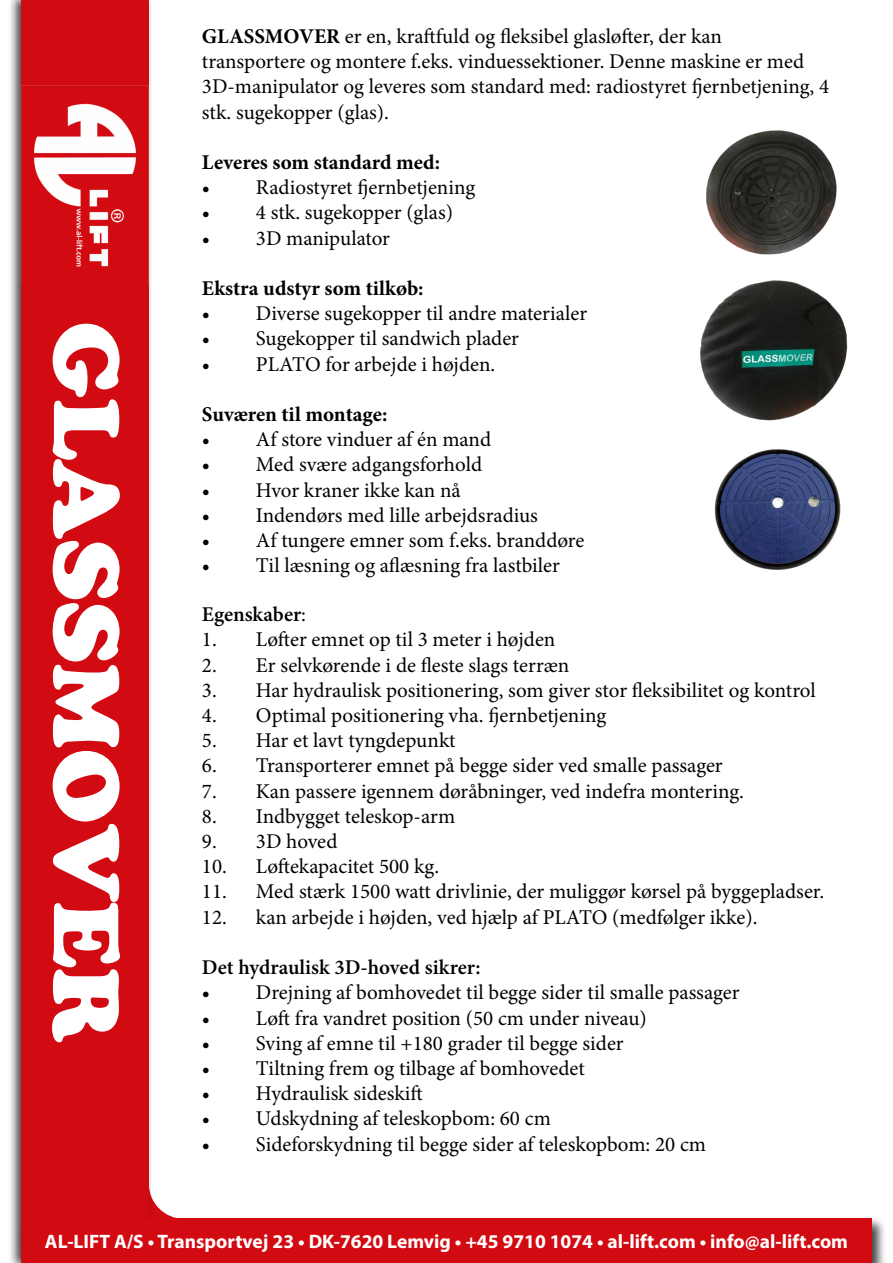
<style>
.page{position:relative;width:893px;height:1263px;background:#fff}
.page>*{position:absolute;margin:0;border:0;box-sizing:border-box;transform-origin:0 0}
.t1{font:91.8px "Cooper Black Std";color:#fff}
.t2{font:21px/25.2px "Minion Pro";color:#000}
.t3{font:700 21px "Minion Pro";color:#000}
.t4{font:600 21px "Minion Pro";letter-spacing:-.005em;color:#000}
.t5{font:700 19.5px "Myriad Pro";color:#fff}
.s1{font-weight:700}
.s2{font-weight:400}
</style>
<div class="page">
<div style="left:8px;top:0;width:146px;height:1263px;background:#000;opacity:.75"></div>
<div style="left:21px;top:0;width:128px;height:1263px;background:#d20a11"></div>
<img style="left:21px;top:85px;width:128px;height:200px">
<div style="left:18px;top:1215px;width:869px;height:48px;background:#000;opacity:.75"></div>
<div style="left:21px;top:1219px;width:851px;height:44px;background:#d20a11"></div>
<img style="left:714px;top:449px;width:127px;height:123px">
<img style="left:700px;top:280px;width:148px;height:141px">
<img style="left:706px;top:130px;width:131px;height:125px">
<h1 class="t1" style="left:141px;top:321px;width:723px;rotate:90deg">GLASSMOVER</h1>
<p class="t2" style="left:202px;top:24px;width:629px"><span class="s1">GLASSMOVER</span> er en, kraftfuld og fleksibel glasløfter, der kan transportere og montere f.eks. vinduessektioner. Denne maskine er med 3D-manipulator og leveres som standard med: radiostyret fjernbetjening, 4 stk. sugekopper (glas).</p>
<p class="t3" style="left:202px;top:147px;width:240px">Leveres som standard med:</p>
<p class="t2" style="left:202px;top:175px;width:275px">• Radiostyret fjernbetjening</p>
<p class="t2" style="left:202px;top:200px;width:253px">• 4 stk. sugekopper (glas)</p>
<p class="t2" style="left:202px;top:225px;width:190px">• 3D manipulator</p>
<p class="t3" style="left:202px;top:273px;width:223px">Ekstra udstyr som tilkøb:</p>
<p class="t2" style="left:202px;top:301px;width:387px">• Diverse sugekopper til andre materialer</p>
<p class="t2" style="left:202px;top:326px;width:319px">• Sugekopper til sandwich plader</p>
<p class="t2" style="left:202px;top:351px;width:295px">• PLATO for arbejde i højden.</p>
<p class="t3" style="left:202px;top:399px;width:187px">Suværen til montage:</p>
<p class="t2" style="left:202px;top:427px;width:291px">• Af store vinduer af én mand</p>
<p class="t2" style="left:202px;top:452px;width:282px">• Med svære adgangsforhold</p>
<p class="t2" style="left:202px;top:477px;width:260px">• Hvor kraner ikke kan nå</p>
<p class="t2" style="left:202px;top:503px;width:337px">• Indendørs med lille arbejdsradius</p>
<p class="t2" style="left:202px;top:528px;width:384px">• Af tungere emner som f.eks. branddøre</p>
<p class="t2" style="left:202px;top:553px;width:359px">• Til læsning og aflæsning fra lastbiler</p>
<p class="t4" style="left:202px;top:600px;width:106px">Egenskaber<span class="s2">:</span></p>
<p class="t2" style="left:202px;top:627px;width:355px">1. Løfter emnet op til 3 meter i højden</p>
<p class="t2" style="left:202px;top:652px;width:369px">2. Er selvkørende i de fleste slags terræn</p>
<p class="t2" style="left:202px;top:678px;width:615px">3. Har hydraulisk positionering, som giver stor fleksibilitet og kontrol</p>
<p class="t2" style="left:202px;top:703px;width:406px">4. Optimal positionering vha. fjernbetjening</p>
<p class="t2" style="left:202px;top:728px;width:255px">5. Har et lavt tyngdepunkt</p>
<p class="t2" style="left:202px;top:753px;width:522px">6. Transporterer emnet på begge sider ved smalle passager</p>
<p class="t2" style="left:202px;top:778px;width:544px">7. Kan passere igennem døråbninger, ved indefra montering.</p>
<p class="t2" style="left:202px;top:804px;width:255px">8. Indbygget teleskop-arm</p>
<p class="t2" style="left:202px;top:829px;width:137px">9. 3D hoved</p>
<p class="t2" style="left:202px;top:854px;width:239px">10. Løftekapacitet 500 kg.</p>
<p class="t2" style="left:202px;top:879px;width:624px">11. Med stærk 1500 watt drivlinie, der muliggør kørsel på byggepladser.</p>
<p class="t2" style="left:202px;top:904px;width:557px">12. kan arbejde i højden, ved hjælp af PLATO (medfølger ikke).</p>
<p class="t4" style="left:202px;top:953px;width:280px">Det hydraulisk 3D-hoved sikrer:</p>
<p class="t2" style="left:202px;top:980px;width:539px">• Drejning af bomhovedet til begge sider til smalle passager</p>
<p class="t2" style="left:202px;top:1005px;width:446px">• Løft fra vandret position (50 cm under niveau)</p>
<p class="t2" style="left:202px;top:1030px;width:423px">• Sving af emne til +180 grader til begge sider</p>
<p class="t2" style="left:202px;top:1056px;width:384px">• Tiltning frem og tilbage af bomhovedet</p>
<p class="t2" style="left:202px;top:1081px;width:222px">• Hydraulisk sideskift</p>
<p class="t2" style="left:202px;top:1106px;width:350px">• Udskydning af teleskopbom: 60 cm</p>
<p class="t2" style="left:202px;top:1131px;width:506px">• Sideforskydning til begge sider af teleskopbom: 20 cm</p>
<p class="t5" style="left:45px;top:1229px;width:805px">AL-LIFT A/S • Transportvej 23 • DK-7620 Lemvig • +45 9710 1074 • al-lift.com • info@al-lift.com</p>
</div>
